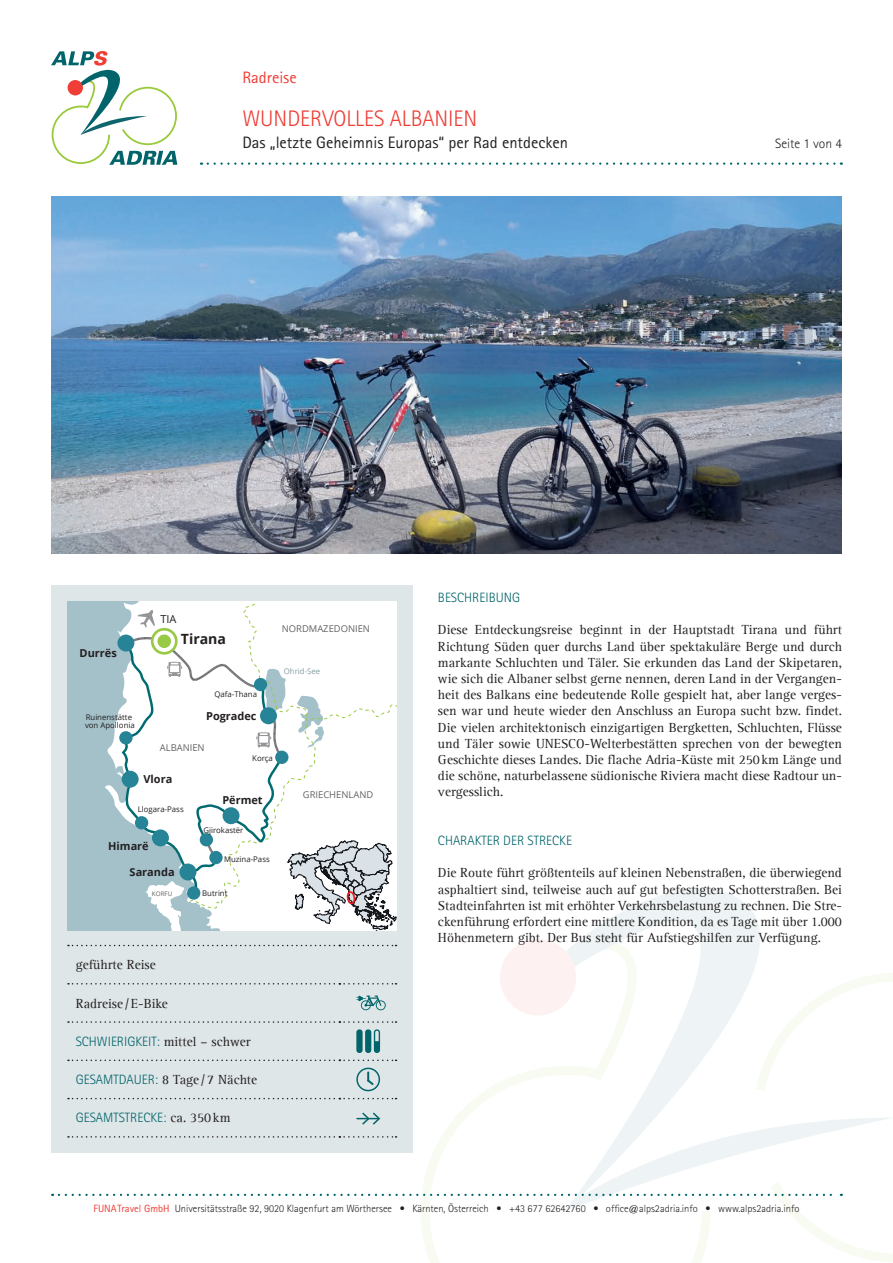
<style>
.page{position:relative;width:893px;height:1263px;background:#fff}
.page>*{position:absolute;margin:0;border:0;box-sizing:border-box;transform-origin:0 0}
.t1{font:300 22.5px "Rotis Sans Serif Std";color:#ee3e35}
.t2{font:16.5px "Rotis Sans Serif Std";color:#231f20}
.t3{font:16.5px "Rotis Sans Serif Std";color:#ee3e35}
.t4{font:700 14.1px "Open Sans";color:#231f20}
.t5{font:13.5px/16.2px "Agfa Rotis Serif";color:#231f20;text-align:justify}
.t6{font:300 13.5px "Rotis Sans Serif Std";color:#00646a}
.t7{font:300 13.5px "Rotis Sans Serif Std";color:#231f20}
.t8{font:700 10.95px "Open Sans";color:#231f20}
.t9{font:10.95px "Open Sans";color:#231f20}
.t10{font:300 10.5px "Rotis Sans Serif Std";color:#231f20}
.t11{font:9.45px "Open Sans";color:#636366}
.t12{font:7.8px/7.8px "Open Sans";color:#231f20}
.t13{font:7.8px "Open Sans";color:#859ea6}
.t14{font:6.3px "Open Sans";color:#636366}
.s1{font-family:"Agfa Rotis Serif";font-weight:400;color:#231f20}
.s2{font-family:"Rotis Sans Serif Std";font-weight:300;color:#00646a}
.s3{font-weight:400;color:#ee3e35}
</style>
<div class="page">
<svg style="left:421px;top:973px;width:472px;height:290px"></svg>
<svg style="left:519px;top:889px;width:328px;height:223px"></svg>
<div style="left:500px;top:939px;width:76px;height:76px;background:#fdf2f1;border-radius:50%"></div>
<svg style="left:208px;top:162px;width:634px;height:3px"></svg>
<svg style="left:51px;top:51px;width:126px;height:114px"></svg>
<img style="left:51px;top:197px;width:791px;height:356px">
<div style="left:51px;top:586px;width:361px;height:567px;background:#dfe6e8"></div>
<div style="left:67px;top:602px;width:53px;height:329px;background:#a4c1ca"></div>
<svg style="left:120px;top:602px;width:276px;height:329px;background:#eaeff0"></svg>
<div style="left:200px;top:833px;width:13px;height:13px;background:#268496;border-radius:50%"></div>
<div style="left:209px;top:851px;width:14px;height:13px;background:#268496;border-radius:50%"></div>
<div style="left:179px;top:863px;width:17px;height:17px;background:#268496;border-radius:50%"></div>
<div style="left:152px;top:829px;width:17px;height:17px;background:#268496;border-radius:50%"></div>
<div style="left:187px;top:886px;width:13px;height:14px;background:#268496;border-radius:50%"></div>
<div style="left:135px;top:816px;width:13px;height:13px;background:#268496;border-radius:50%"></div>
<div style="left:122px;top:771px;width:17px;height:17px;background:#268496;border-radius:50%"></div>
<div style="left:117px;top:634px;width:17px;height:17px;background:#268496;border-radius:50%"></div>
<svg style="left:152px;top:629px;width:24px;height:24px"></svg>
<div style="left:151px;top:628px;width:27px;height:27px;border:3px solid #98ca45;border-radius:50%"></div>
<div style="left:157px;top:634px;width:14px;height:14px;background:#98ca45;border-radius:50%"></div>
<div style="left:119px;top:731px;width:14px;height:13px;background:#268496;border-radius:50%"></div>
<svg style="left:68px;top:945px;width:328px;height:1px"></svg>
<svg style="left:68px;top:983px;width:328px;height:1px"></svg>
<svg style="left:68px;top:1021px;width:328px;height:2px"></svg>
<svg style="left:68px;top:1059px;width:328px;height:2px"></svg>
<svg style="left:68px;top:1098px;width:328px;height:1px"></svg>
<svg style="left:356px;top:995px;width:30px;height:15px"></svg>
<div style="left:356px;top:1029px;width:7px;height:24px;background:#00646a;border-radius:3px"></div>
<div style="left:365px;top:1029px;width:6px;height:24px;background:#00646a;border-radius:3px"></div>
<svg style="left:374px;top:1029px;width:6px;height:24px"></svg>
<svg style="left:356px;top:1068px;width:24px;height:23px"></svg>
<svg style="left:59px;top:1112px;width:834px;height:99px"></svg>
<p class="t3" style="left:242px;top:68px;width:56px">Radreise</p>
<h1 class="t1" style="left:242px;top:106px;width:236px">WUNDERVOLLES ALBANIEN</h1>
<p class="t2" style="left:242px;top:133px;width:327px">Das „letzte Geheimnis Europas“ per Rad entdecken</p>
<p class="t7" style="left:775px;top:136px;width:68px">Seite 1 von 4</p>
<p class="t9" style="left:160px;top:612px;width:18px">TIA</p>
<p class="t8" style="left:80px;top:646px;width:39px">Durrës</p>
<p class="t4" style="left:181px;top:629px;width:47px">Tirana</p>
<p class="t12" style="left:85px;top:713px;width:51px">Ruinenstätte von Apollonia</p>
<p class="t12" style="left:214px;top:690px;width:44px">Qafa-Thana</p>
<p class="t8" style="left:206px;top:708px;width:52px">Pogradec</p>
<p class="t11" style="left:160px;top:741px;width:46px">ALBANIEN</p>
<p class="t8" style="left:144px;top:771px;width:30px">Vlora</p>
<p class="t12" style="left:252px;top:754px;width:22px">Korça</p>
<p class="t8" style="left:222px;top:792px;width:42px">Përmet</p>
<p class="t12" style="left:138px;top:805px;width:48px">Llogara-Pass</p>
<p class="t8" style="left:108px;top:838px;width:42px">Himarë</p>
<p class="t8" style="left:130px;top:864px;width:46px">Saranda</p>
<p class="t14" style="left:152px;top:889px;width:22px">KORFU</p>
<p class="t12" style="left:203px;top:826px;width:42px">Gjirokastër</p>
<p class="t12" style="left:224px;top:855px;width:47px">Muzina-Pass</p>
<p class="t12" style="left:202px;top:889px;width:27px">Butrint</p>
<p class="t11" style="left:282px;top:622px;width:90px">NORDMAZEDONIEN</p>
<p class="t13" style="left:284px;top:666px;width:38px">Ohrid-See</p>
<p class="t11" style="left:303px;top:788px;width:72px">GRIECHENLAND</p>
<p class="t5" style="left:76px;top:957px;width:82px">geführte Reise</p>
<p class="t5" style="left:76px;top:995px;width:94px">Radreise /E-Bike</p>
<p class="t6" style="left:76px;top:1033px;width:176px">SCHWIERIGKEIT: <span class="s1">mittel – schwer</span></p>
<p class="t5" style="left:76px;top:1072px;width:183px"><span class="s2">GESAMTDAUER:</span> 8 Tage /7 Nächte</p>
<p class="t6" style="left:76px;top:1110px;width:156px">GESAMTSTRECKE: <span class="s1">ca. 350km</span></p>
<p class="t6" style="left:438px;top:590px;width:84px">BESCHREIBUNG</p>
<p class="t5" style="left:438px;top:622px;width:405px">Diese Entdeckungsreise beginnt in der Hauptstadt Tirana und führt Richtung Süden quer durchs Land über spektakuläre Berge und durch markante Schluchten und Täler. Sie erkunden das Land der Skipetaren, wie sich die Albaner selbst gerne nennen, deren Land in der Vergangen&shy;heit des Balkans eine bedeutende Rolle gespielt hat, aber lange verges&shy;sen war und heute wieder den Anschluss an Europa sucht bzw. findet.<br>Die vielen architektonisch einzigartigen Bergketten, Schluchten, Flüsse und Täler sowie UNESCO-Welterbestätten sprechen von der bewegten Geschichte dieses Landes. Die flache Adria-Küste mit 250km Länge und die schöne, naturbelassene südionische Riviera macht diese Radtour un&shy;vergesslich.</p>
<p class="t6" style="left:438px;top:833px;width:136px">CHARAKTER DER STRECKE</p>
<p class="t5" style="left:438px;top:865px;width:405px">Die Route führt größtenteils auf kleinen Nebenstraßen, die überwiegend asphaltiert sind, teilweise auch auf gut befestigten Schotterstraßen. Bei Stadteinfahrten ist mit erhöhter Verkehrsbelastung zu rechnen. Die Stre&shy;ckenführung erfordert eine mittlere Kondition, da es Tage mit über 1.000<br>Höhenmetern gibt. Der Bus steht für Aufstiegshilfen zur Verfügung.</p>
<p class="t10" style="left:94px;top:1202px;width:707px"><span class="s3">FUNATravel GmbH</span> Universitätsstraße 92, 9020 Klagenfurt am Wörthersee • Kärnten, Österreich • +43 677 62642760 • office@alps2adria.info • www.alps2adria.info</p>
</div>
